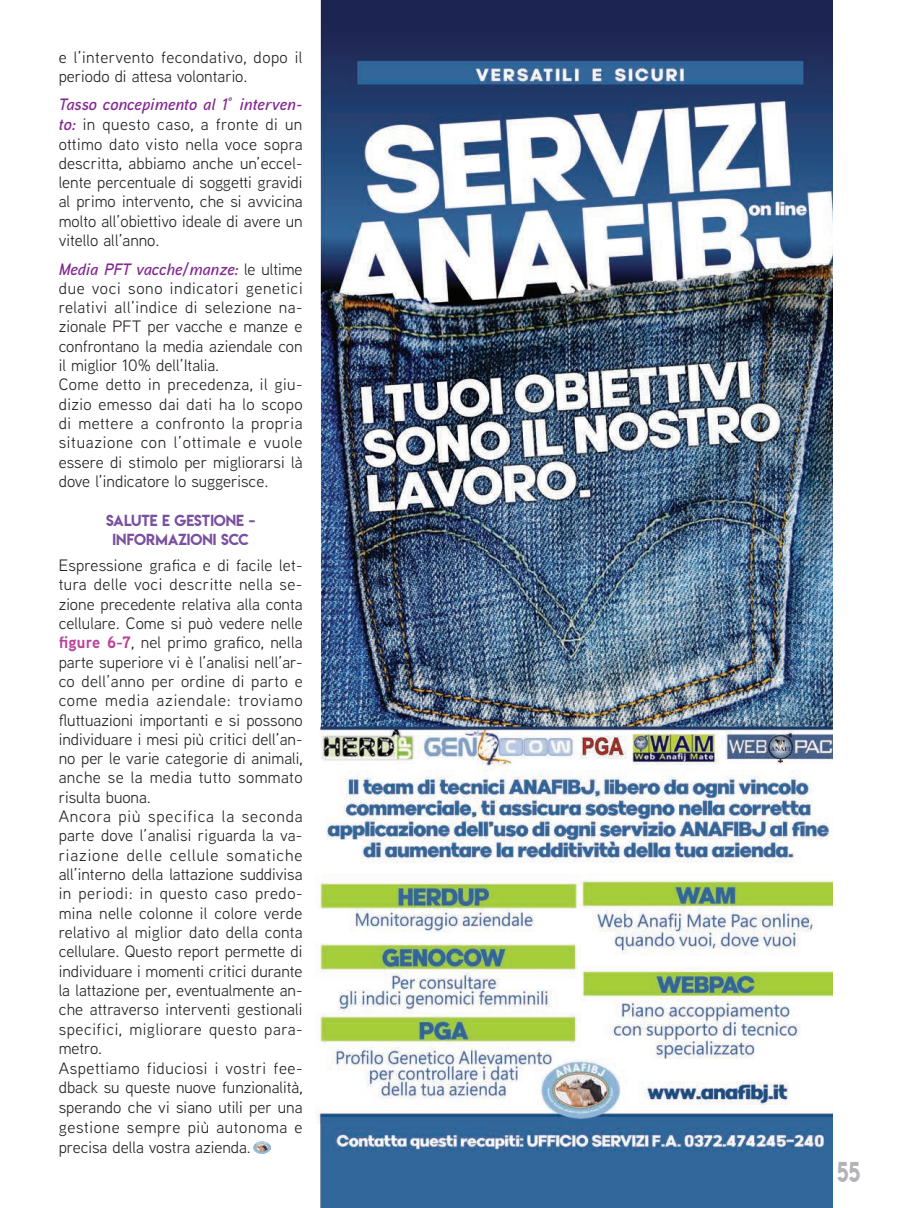
<style>
.page{position:relative;width:901px;height:1208px;background:#fff}
.page>*{position:absolute;margin:0;border:0;box-sizing:border-box;transform-origin:0 0}
.t1{font:25.5px "Lemon Milk";color:#b2b3b7;scale:.75 1}
.t2{font:16.5px/19.4px "Aaux Next";letter-spacing:.005em;color:#231f20}
.t3{font:14.25px/19.4px "Lemon Milk";color:#7a50a0;text-align:center}
.s1{font-weight:600;font-style:italic;color:#822890}
.s2{font-weight:700;color:#b84499}
</style>
<div class="page">
<img style="left:253px;top:1141px;width:18px;height:13px">
<img style="left:316px;top:0;width:517px;height:1208px">
<p class="t2" style="left:59px;top:47px;width:245px">e l’intervento fecondativo, dopo il periodo di attesa volontario.</p>
<p class="t2" style="left:59px;top:94px;width:245px;text-align:justify"><span class="s1">Tasso concepimento al 1° interven&shy;to:</span> in questo caso, a fronte di un ottimo dato visto nella voce sopra descritta, abbiamo anche un’eccel&shy;lente percentuale di soggetti gravidi al primo intervento, che si avvicina molto all’obiettivo ideale di avere un vitello all’anno.</p>
<p class="t2" style="left:59px;top:258px;width:245px"><span class="s1">Media PFT vacche/manze:</span> le ultime due voci sono indicatori genetici relativi all’indice di selezione na&shy;zionale PFT per vacche e manze e confrontano la media aziendale con il miglior 10% dell’Italia.<br>Come detto in precedenza, il giu&shy;dizio emesso dai dati ha lo scopo di mettere a confronto la propria situazione con l’ottimale e vuole essere di stimolo per migliorarsi là dove l’indicatore lo suggerisce.</p>
<p class="t3" style="left:106px;top:510px;width:150px">SALUTE E GESTIONE -<br>INFORMAZIONI SCC</p>
<p class="t2" style="left:59px;top:555px;width:245px">Espressione grafica e di facile let&shy;tura delle voci descritte nella se&shy;zione precedente relativa alla conta cellulare. Come si può vedere nelle <span class="s2">figure 6-7</span>, nel primo grafico, nella parte superiore vi è l’analisi nell’ar&shy;co dell’anno per ordine di parto e come media aziendale: troviamo fluttuazioni importanti e si possono individuare i mesi più critici dell’an&shy;no per le varie categorie di animali, anche se la media tutto sommato risulta buona.<br>Ancora più specifica la seconda parte dove l’analisi riguarda la va&shy;riazione delle cellule somatiche all’interno della lattazione suddivisa in periodi: in questo caso predo&shy;mina nelle colonne il colore verde relativo al miglior dato della conta cellulare. Questo report permette di individuare i momenti critici durante la lattazione per, eventualmente an&shy;che attraverso interventi gestionali specifici, migliorare questo para&shy;metro.<br>Aspettiamo fiduciosi i vostri fee&shy;dback su queste nuove funzionalità, sperando che vi siano utili per una gestione sempre più autonoma e precisa della vostra azienda.</p>
<h1 class="t1" style="left:837px;top:1153px;width:32px">55</h1>
</div>
